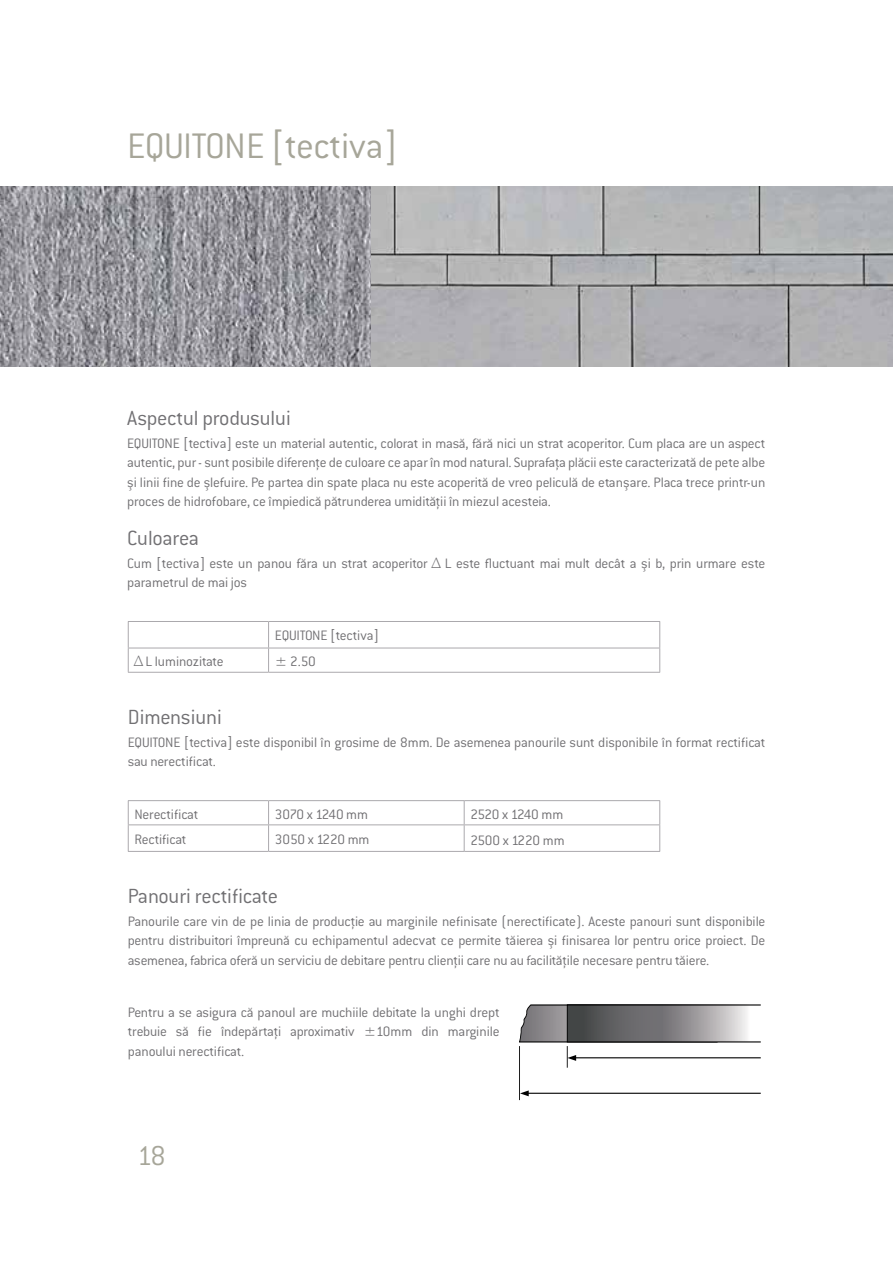
<style>
.page{position:relative;width:893px;height:1263px;background:#fff}
.page>*{position:absolute;margin:0;border:0;box-sizing:border-box;transform-origin:0 0}
.t1{font:300 39px "ITC Conduit LTCE";letter-spacing:-.015em;color:#a7a699}
.t2{font:300 30px "ITC Conduit LTCE";color:#a7a699}
.t3{font:300 22.5px "ITC Conduit LTCE";letter-spacing:-.01em;color:#717073}
.t4{font:300 15px/19.5px "ITC Conduit LTCE";letter-spacing:-.015em;color:#717073;text-align:justify}
.t5{font:300 15px "ITC Conduit LTCE";letter-spacing:-.035em;color:#717073}
</style>
<div class="page">
<img style="left:0;top:186px;width:371px;height:181px">
<img style="left:371px;top:186px;width:522px;height:181px">
<hr style="left:128px;top:621px;width:141px;height:1px;background:#aba9ad">
<hr style="left:269px;top:621px;width:391px;height:1px;background:#aba9ad">
<hr style="left:128px;top:648px;width:141px;height:1px;background:#aba9ad">
<svg style="left:128px;top:622px;width:1px;height:50px"></svg>
<hr style="left:269px;top:648px;width:391px;height:1px;background:#aba9ad">
<svg style="left:268px;top:622px;width:1px;height:50px"></svg>
<svg style="left:659px;top:622px;width:1px;height:50px"></svg>
<hr style="left:128px;top:672px;width:141px;height:1px;background:#aba9ad">
<hr style="left:269px;top:672px;width:391px;height:1px;background:#aba9ad">
<hr style="left:128px;top:800px;width:141px;height:1px;background:#aba9ad">
<hr style="left:269px;top:800px;width:195px;height:1px;background:#aba9ad">
<hr style="left:464px;top:800px;width:196px;height:1px;background:#aba9ad">
<hr style="left:128px;top:824px;width:141px;height:1px;background:#aba9ad">
<svg style="left:128px;top:801px;width:1px;height:50px"></svg>
<hr style="left:269px;top:824px;width:195px;height:1px;background:#aba9ad">
<svg style="left:268px;top:801px;width:1px;height:50px"></svg>
<hr style="left:464px;top:824px;width:196px;height:1px;background:#aba9ad">
<svg style="left:464px;top:801px;width:1px;height:50px"></svg>
<svg style="left:659px;top:801px;width:1px;height:50px"></svg>
<hr style="left:128px;top:851px;width:141px;height:1px;background:#aba9ad">
<hr style="left:269px;top:851px;width:195px;height:1px;background:#aba9ad">
<hr style="left:464px;top:851px;width:196px;height:1px;background:#aba9ad">
<hr style="left:519px;top:1046px;width:1px;height:54px;background:#010101">
<hr style="left:575px;top:1057px;width:186px;height:1px;background:#010101">
<svg style="left:519px;top:1004px;width:199px;height:64px"></svg>
<hr style="left:527px;top:1093px;width:234px;height:1px;background:#010101">
<svg style="left:520px;top:1090px;width:9px;height:6px"></svg>
<svg style="left:569px;top:1006px;width:178px;height:34px;background:#838284"></svg>
<div style="left:567px;top:1004px;width:194px;height:38px;border:1px solid #010101"></div>
<h1 class="t1" style="left:127px;top:124px;width:272px">EQUITONE [tectiva]</h1>
<h3 class="t3" style="left:127px;top:405px;width:165px">Aspectul produsului</h3>
<p class="t4" style="left:127px;top:433px;width:640px">EQUITONE [tectiva] este un material autentic, colorat in masă, fără nici un strat acoperitor. Cum placa are un aspect autentic, pur - sunt posibile diferenţe de culoare ce apar în mod natural. Suprafaţa plăcii este caracterizată de pete albe şi linii fine de şlefuire. Pe partea din spate placa nu este acoperită de vreo peliculă de etanşare. Placa trece printr-un proces de hidrofobare, ce împiedică pătrunderea umidităţii în miezul acesteia.</p>
<h3 class="t3" style="left:127px;top:525px;width:73px">Culoarea</h3>
<p class="t4" style="left:127px;top:553px;width:640px">Cum [tectiva] este un panou făra un strat acoperitor Δ L este fluctuant mai mult decât a şi b, prin urmare este parametrul de mai jos</p>
<p class="t4" style="left:275px;top:626px;width:105px">EQUITONE [tectiva]</p>
<p class="t4" style="left:135px;top:651px;width:91px">Δ L luminozitate</p>
<p class="t4" style="left:275px;top:651px;width:42px">± 2.50</p>
<h3 class="t3" style="left:128px;top:705px;width:96px">Dimensiuni</h3>
<p class="t4" style="left:128px;top:732px;width:639px">EQUITONE [tectiva] este disponibil în grosime de 8mm. De asemenea panourile sunt disponibile în format rectificat sau nerectificat.</p>
<p class="t4" style="left:135px;top:804px;width:65px">Nerectificat</p>
<p class="t5" style="left:275px;top:805px;width:95px">3070 x 1240 mm</p>
<p class="t4" style="left:471px;top:804px;width:94px">2520 x 1240 mm</p>
<p class="t4" style="left:135px;top:829px;width:53px">Rectificat</p>
<p class="t4" style="left:275px;top:829px;width:96px">3050 x 1220 mm</p>
<p class="t4" style="left:471px;top:830px;width:96px">2500 x 1220 mm</p>
<h3 class="t3" style="left:128px;top:884px;width:152px">Panouri rectificate</h3>
<p class="t4" style="left:128px;top:911px;width:639px">Panourile care vin de pe linia de producţie au marginile nefinisate (nerectificate). Aceste panouri sunt disponibile pentru distribuitori împreună cu echipamentul adecvat ce permite tăierea şi finisarea lor pentru orice proiect. De asemenea, fabrica oferă un serviciu de debitare pentru clienţii care nu au facilităţile necesare pentru tăiere.</p>
<p class="t4" style="left:128px;top:1002px;width:373px">Pentru a se asigura că panoul are muchiile debitate la unghi drept trebuie să fie îndepărtaţi aproximativ ±10mm din marginile panoului nerectificat.</p>
<h2 class="t2" style="left:137px;top:1139px;width:30px">18</h2>
</div>
